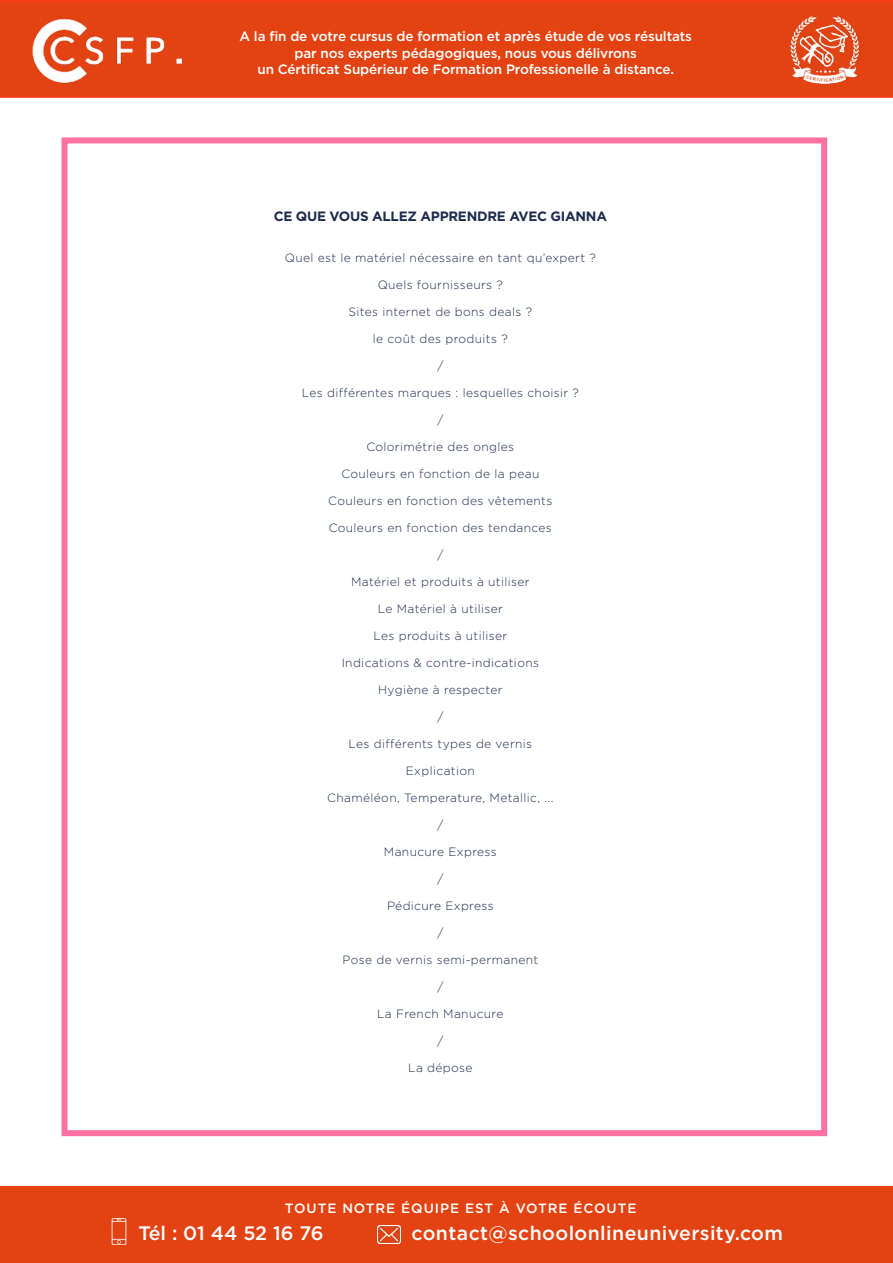
<style>
.page{position:relative;width:893px;height:1263px;background:#fff}
.page>*{position:absolute;margin:0;border:0;box-sizing:border-box;transform-origin:0 0}
.t1{font:500 19.5px "Gotham";letter-spacing:.02em;color:#fff}
.t2{font:500 19.5px "Gotham";letter-spacing:-.005em;color:#fff}
.t3{font:500 13.5px/16.5px "Gotham";letter-spacing:-.01em;color:#fff;text-align:center}
.t4{font:700 13.5px "Gotham";letter-spacing:-.02em;color:#1d2b4d}
.t5{font:500 13.5px "Gotham";letter-spacing:.07em;color:#fff}
.t6{font:300 12px "Gotham";letter-spacing:.03em;color:#1d2b4d}
</style>
<div class="page">
<div style="left:0;top:0;width:893px;height:98px;background:#e34312"></div>
<img style="left:771px;top:14px;width:92px;height:74px">
<img style="left:33px;top:18px;width:148px;height:66px">
<div style="left:62px;top:137px;width:765px;height:999px;border:6px solid #ff70a3"></div>
<div style="left:0;top:1186px;width:893px;height:77px;background:#e34312"></div>
<img style="left:377px;top:1225px;width:24px;height:18px">
<img style="left:111px;top:1219px;width:16px;height:25px">
<p class="t3" style="left:239px;top:28px;width:454px">A la fin de votre cursus de formation et après étude de vos résultats par nos experts pédagogiques, nous vous délivrons<br>un Cértificat Supérieur de Formation Professionelle à distance.</p>
<p class="t4" style="left:274px;top:208px;width:335px">CE QUE VOUS ALLEZ APPRENDRE AVEC GIANNA</p>
<p class="t6" style="left:285px;top:250px;width:313px">Quel est le matériel nécessaire en tant qu’expert ?</p>
<p class="t6" style="left:378px;top:277px;width:127px">Quels fournisseurs ?</p>
<p class="t6" style="left:348px;top:304px;width:185px">Sites internet de bons deals ?</p>
<p class="t6" style="left:373px;top:331px;width:136px">le coût des produits ?</p>
<p class="t6" style="left:437px;top:358px;width:7px">/</p>
<p class="t6" style="left:302px;top:385px;width:279px">Les différentes marques : lesquelles choisir ?</p>
<p class="t6" style="left:437px;top:412px;width:7px">/</p>
<p class="t6" style="left:366px;top:439px;width:149px">Colorimétrie des ongles</p>
<p class="t6" style="left:341px;top:466px;width:199px">Couleurs en fonction de la peau</p>
<p class="t6" style="left:328px;top:493px;width:226px">Couleurs en fonction des vêtements</p>
<p class="t6" style="left:329px;top:520px;width:225px">Couleurs en fonction des tendances</p>
<p class="t6" style="left:437px;top:547px;width:7px">/</p>
<p class="t6" style="left:351px;top:574px;width:180px">Matériel et produits à utiliser</p>
<p class="t6" style="left:378px;top:601px;width:127px">Le Matériel à utiliser</p>
<p class="t6" style="left:373px;top:628px;width:135px">Les produits à utiliser</p>
<p class="t6" style="left:342px;top:655px;width:199px">Indications &amp; contre-indications</p>
<p class="t6" style="left:378px;top:682px;width:126px">Hygiène à respecter</p>
<p class="t6" style="left:437px;top:709px;width:7px">/</p>
<p class="t6" style="left:348px;top:736px;width:185px">Les différents types de vernis</p>
<p class="t6" style="left:406px;top:763px;width:70px">Explication</p>
<p class="t6" style="left:327px;top:790px;width:228px">Chaméléon, Temperature, Metallic, ...</p>
<p class="t6" style="left:437px;top:817px;width:7px">/</p>
<p class="t6" style="left:384px;top:844px;width:114px">Manucure Express</p>
<p class="t6" style="left:437px;top:871px;width:7px">/</p>
<p class="t6" style="left:387px;top:898px;width:108px">Pédicure Express</p>
<p class="t6" style="left:437px;top:925px;width:7px">/</p>
<p class="t6" style="left:342px;top:952px;width:197px">Pose de vernis semi-permanent</p>
<p class="t6" style="left:437px;top:979px;width:7px">/</p>
<p class="t6" style="left:377px;top:1006px;width:128px">La French Manucure</p>
<p class="t6" style="left:437px;top:1033px;width:7px">/</p>
<p class="t6" style="left:408px;top:1060px;width:66px">La dépose</p>
<p class="t5" style="left:285px;top:1199px;width:353px">TOUTE NOTRE ÉQUIPE EST À VOTRE ÉCOUTE</p>
<h1 class="t2" style="left:138px;top:1220px;width:187px">Tél : 01 44 52 16 76</h1>
<h1 class="t1" style="left:411px;top:1220px;width:373px">contact@schoolonlineuniversity.com</h1>
</div>
